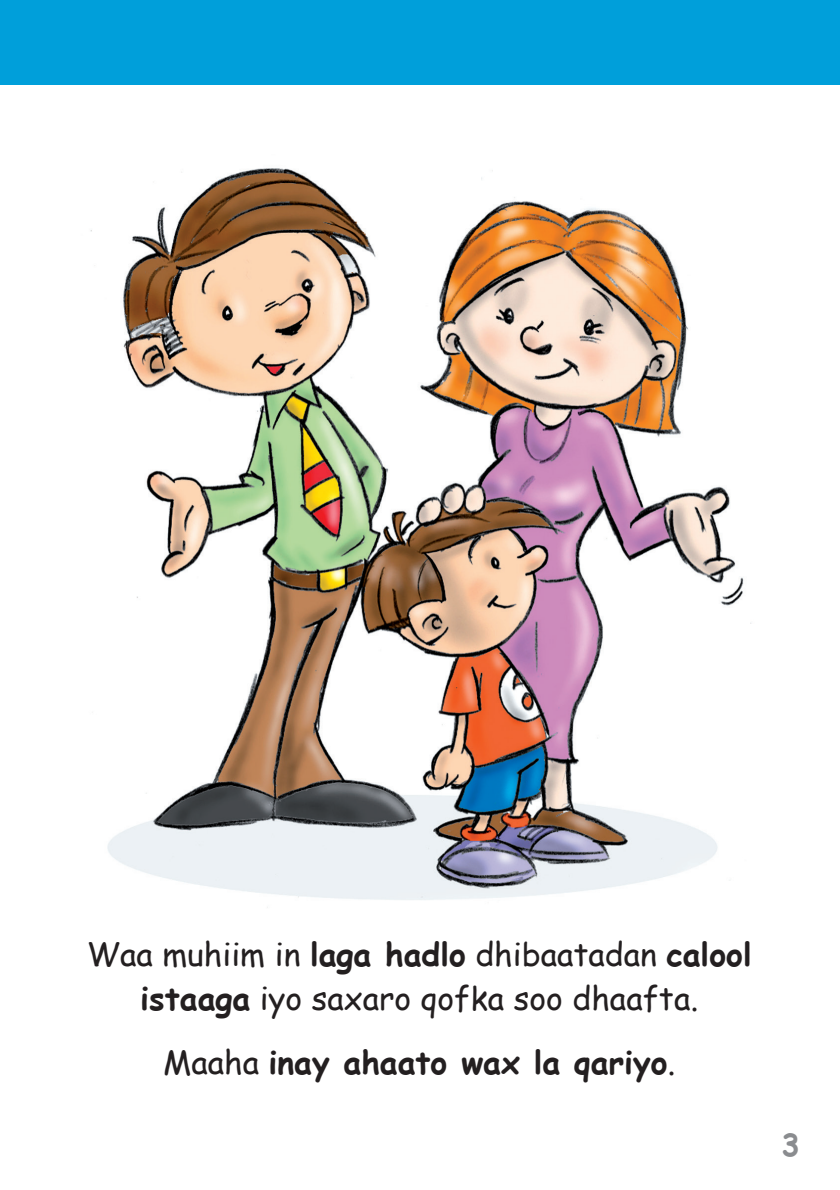
<style>
.page{position:relative;width:840px;height:1190px;background:#fff}
.page>*{position:absolute;margin:0;border:0;box-sizing:border-box;transform-origin:0 0}
.t1{font:32px/44px "Comic Sans MS";color:#231f20;text-align:center}
.t2{font:700 32px "Comic Sans MS";color:#231f20}
.t3{font:700 30px "Comic Sans MS";color:#8a8c8f}
.s1{font-weight:700}
.s2{font-weight:400}
</style>
<div class="page">
<div style="left:0;top:0;width:840px;height:85px;background:#009fda"></div>
<img style="left:90px;top:168px;width:661px;height:740px">
<p class="t1" style="left:87px;top:932px;width:666px">Waa muhiim in <span class="s1">laga hadlo</span> dhibaatadan <span class="s1">calool istaaga</span> iyo saxaro qofka soo dhaafta.</p>
<p class="t2" style="left:163px;top:1039px;width:514px"><span class="s2">Maaha</span> inay ahaato wax la qariyo<span class="s2">.</span></p>
<p class="t3" style="left:781px;top:1123px;width:20px">3</p>
</div>
